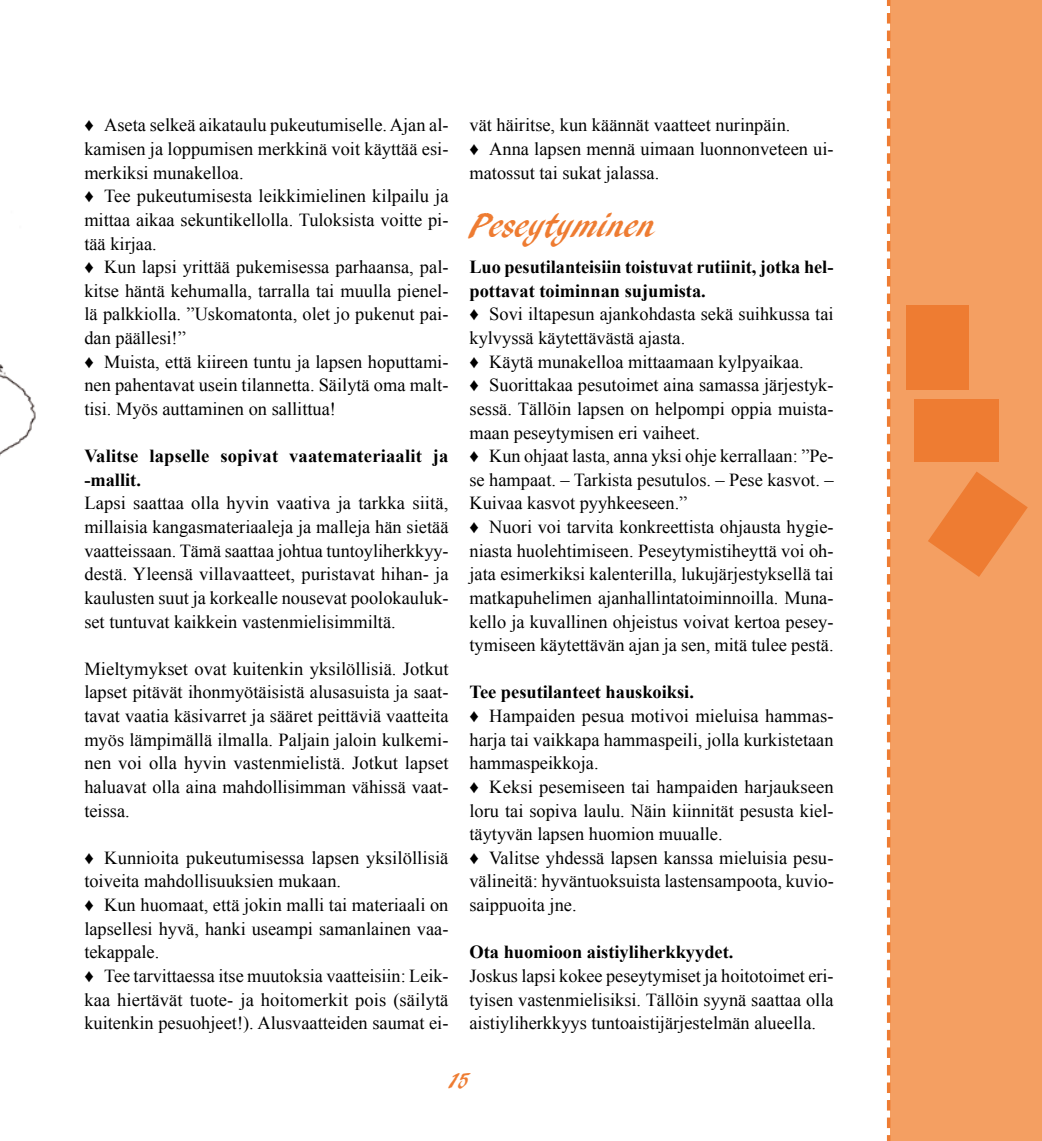
<style>
.page{position:relative;width:1042px;height:1141px;background:#fff}
.page>*{position:absolute;margin:0;border:0;box-sizing:border-box;transform-origin:0 0}
.t1{font:35px "ARBLANCA";color:#ee7c32}
.t2{font:22.75px "ARBLANCA";color:#ee7c32}
.t3{font:18.38px/23.6px "Times New Roman";color:#000}
.t4{font:700 18.38px/23.6px "Times New Roman";color:#000}
</style>
<div class="page">
<svg style="left:886px;top:0;width:156px;height:1141px;background:#f4a66d"></svg>
<svg style="left:928px;top:471px;width:100px;height:106px;background:#f08d49"></svg>
<div style="left:906px;top:305px;width:63px;height:85px;background:#ee7c32"></div>
<div style="left:914px;top:400px;width:85px;height:62px;background:#ee7c32"></div>
<img style="left:0;top:364px;width:36px;height:92px">
<p class="t3" style="left:84px;top:113px;width:366px">♦ Aseta selkeä aikataulu pukeutumiselle. Ajan al&shy;kamisen ja loppumisen merkkinä voit käyttää esi&shy;merkiksi munakelloa.<br>♦ Tee pukeutumisesta leikkimielinen kilpailu ja mittaa aikaa sekuntikellolla. Tuloksista voitte pi&shy;tää kirjaa.<br>♦ Kun lapsi yrittää pukemisessa parhaansa, pal&shy;kitse häntä kehumalla, tarralla tai muulla pienel&shy;lä palkkiolla. ”Uskomatonta, olet jo pukenut pai&shy;dan päällesi!”<br>♦ Muista, että kiireen tuntu ja lapsen hoputtami&shy;nen pahentavat usein tilannetta. Säilytä oma malt&shy;tisi. Myös auttaminen on sallittua!</p>
<p class="t4" style="left:84px;top:444px;width:366px">Valitse lapselle sopivat vaatemateriaalit ja -mallit.</p>
<p class="t3" style="left:84px;top:491px;width:366px;text-align:justify">Lapsi saattaa olla hyvin vaativa ja tarkka siitä, millaisia kangasmateriaaleja ja malleja hän sietää vaatteissaan. Tämä saattaa johtua tuntoyliherkkyy&shy;destä. Yleensä villavaatteet, puristavat hihan- ja kaulusten suut ja korkealle nousevat poolokauluk&shy;set tuntuvat kaikkein vastenmielisimmiltä.</p>
<p class="t3" style="left:84px;top:657px;width:366px;text-align:justify">Mieltymykset ovat kuitenkin yksilöllisiä. Jotkut lapset pitävät ihonmyötäisistä alusasuista ja saat&shy;tavat vaatia käsivarret ja sääret peittäviä vaatteita myös lämpimällä ilmalla. Paljain jaloin kulkemi&shy;nen voi olla hyvin vastenmielistä. Jotkut lapset haluavat olla aina mahdollisimman vähissä vaat&shy;teissa.</p>
<p class="t3" style="left:84px;top:846px;width:366px">♦ Kunnioita pukeutumisessa lapsen yksilöllisiä toiveita mahdollisuuksien mukaan.<br>♦ Kun huomaat, että jokin malli tai materiaali on lapsellesi hyvä, hanki useampi samanlainen vaa&shy;tekappale.<br>♦ Tee tarvittaessa itse muutoksia vaatteisiin: Leik&shy;kaa hiertävät tuote- ja hoitomerkit pois (säilytä kuitenkin pesuohjeet!). Alusvaatteiden saumat ei-</p>
<p class="t3" style="left:469px;top:113px;width:366px">vät häiritse, kun käännät vaatteet nurinpäin.<br>♦ Anna lapsen mennä uimaan luonnonveteen ui&shy;matossut tai sukat jalassa.</p>
<h1 class="t1" style="left:469px;top:206px;width:187px">Peseytyminen</h1>
<p class="t4" style="left:469px;top:255px;width:366px">Luo pesutilanteisiin toistuvat rutiinit, jotka hel&shy;pottavat toiminnan sujumista.</p>
<p class="t3" style="left:469px;top:302px;width:366px">♦ Sovi iltapesun ajankohdasta sekä suihkussa tai kylvyssä käytettävästä ajasta.<br>♦ Käytä munakelloa mittaamaan kylpyaikaa.<br>♦ Suorittakaa pesutoimet aina samassa järjestyk&shy;sessä. Tällöin lapsen on helpompi oppia muista&shy;maan peseytymisen eri vaiheet.<br>♦ Kun ohjaat lasta, anna yksi ohje kerrallaan: ”Pe&shy;se hampaat. – Tarkista pesutulos. – Pese kasvot. – Kuivaa kasvot pyyhkeeseen.”<br>♦ Nuori voi tarvita konkreettista ohjausta hygie&shy;niasta huolehtimiseen. Peseytymistiheyttä voi oh&shy;jata esimerkiksi kalenterilla, lukujärjestyksellä tai matkapuhelimen ajanhallintatoiminnoilla. Muna&shy;kello ja kuvallinen ohjeistus voivat kertoa pesey&shy;tymiseen käytettävän ajan ja sen, mitä tulee pestä.</p>
<p class="t4" style="left:469px;top:680px;width:226px">Tee pesutilanteet hauskoiksi.</p>
<p class="t3" style="left:469px;top:704px;width:366px">♦ Hampaiden pesua motivoi mieluisa hammas&shy;harja tai vaikkapa hammaspeili, jolla kurkistetaan hammaspeikkoja.<br>♦ Keksi pesemiseen tai hampaiden harjaukseen loru tai sopiva laulu. Näin kiinnität pesusta kiel&shy;täytyvän lapsen huomion muualle.<br>♦ Valitse yhdessä lapsen kanssa mieluisia pesu&shy;välineitä: hyväntuoksuista lastensampoota, kuvio&shy;saippuoita jne.</p>
<p class="t4" style="left:469px;top:940px;width:265px">Ota huomioon aistiyliherkkyydet.</p>
<p class="t3" style="left:469px;top:964px;width:366px;text-align:justify">Joskus lapsi kokee peseytymiset ja hoitotoimet eri&shy;tyisen vastenmielisiksi. Tällöin syynä saattaa olla aistiyliherkkyys tuntoaistijärjestelmän alueella.</p>
<p class="t2" style="left:449px;top:1068px;width:21px">15</p>
</div>
